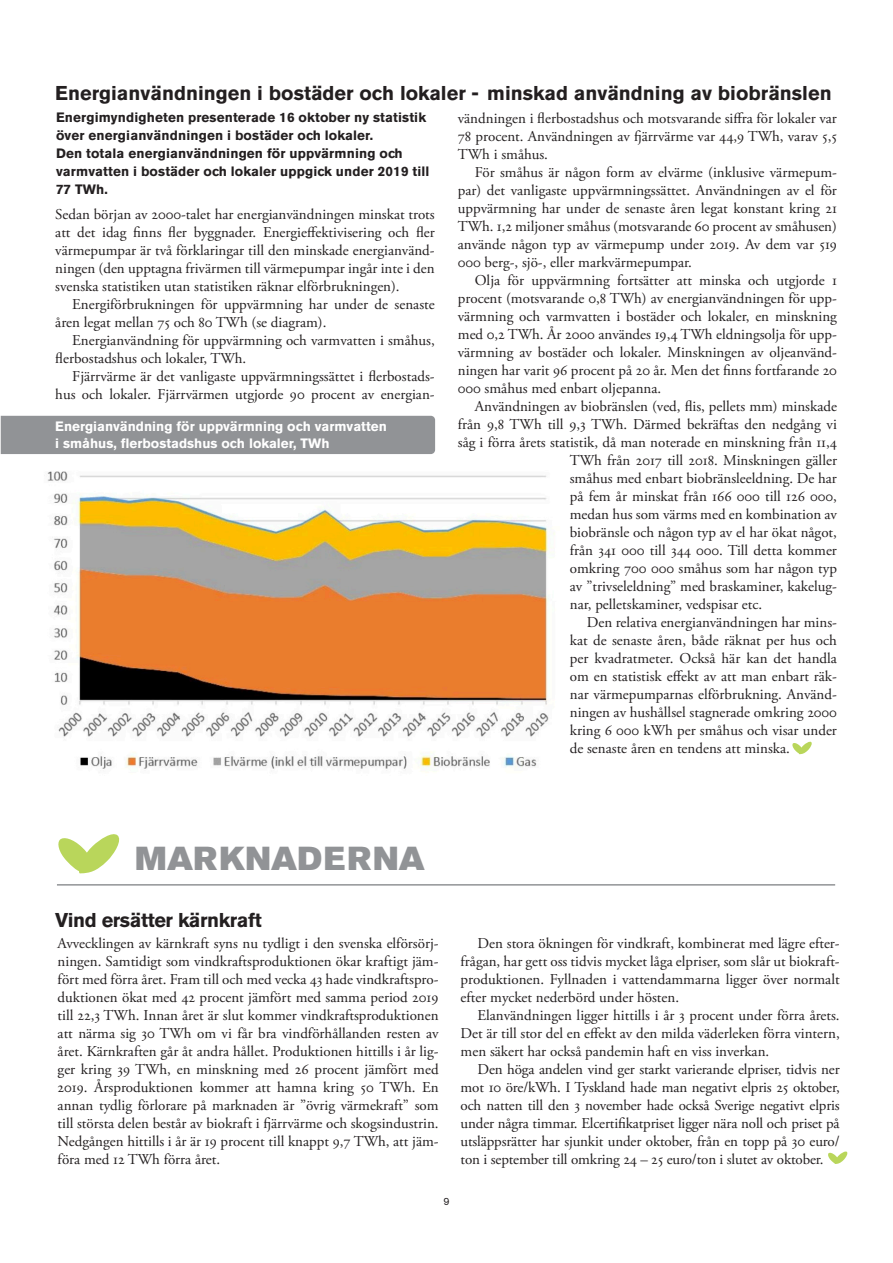
<style>
.page{position:relative;width:893px;height:1263px;background:#fff}
.page>*{position:absolute;margin:0;border:0;box-sizing:border-box;transform-origin:0 0}
.Avsnittrubrik{font:33px "Akzidenz Grotesk Std Super";letter-spacing:.015em;color:#919396}
.bin_rubrik{font:700 19.8px "Akzidenz Grotesk Std";color:#231f20}
.bin_rubrik-2{font:700 19.8px "Akzidenz Grotesk Std";letter-spacing:-.02em;color:#231f20}
.brödtext{font:15px/18px "Adobe Garamond Pro";color:#231f20;text-align:justify}
.brödtext_första_rad{font:15px/18px "Adobe Garamond Pro";color:#231f20;text-align:justify}
.Ingress{font:700 13.5px/18px "Akzidenz Grotesk BE";letter-spacing:.01em;color:#231f20}
.MR{font:700 13.5px/16.5px "Akzidenz Grotesk Std";color:#fff}
.t1{font:10.5px "Akzidenz Grotesk Std";color:#231f20}
</style>
<div class="page">
<div style="left:1px;top:416px;width:434px;height:38px;background:#919396"></div>
<hr style="left:57px;top:884px;width:778px;height:1px;background:#919396">
<svg style="left:58px;top:834px;width:62px;height:40px"></svg>
<svg style="left:828px;top:1151px;width:20px;height:13px"></svg>
<svg style="left:792px;top:741px;width:20px;height:13px"></svg>
<img style="left:47px;top:471px;width:508px;height:302px">
<p class="bin_rubrik" style="left:55px;top:82px;width:778px">Energianvändningen i bostäder och lokaler - minskad användning av biobränslen</p>
<p class="Ingress" style="left:56px;top:109px;width:372px">Energimyndigheten presenterade 16 oktober ny statistik över energianvändningen i bostäder och lokaler.</p>
<p class="Ingress" style="left:56px;top:145px;width:375px">Den totala energianvändningen för uppvärmning och varmvatten i bostäder och lokaler uppgick under 2019 till<br>77 TWh.</p>
<p class="brödtext_första_rad" style="left:55px;top:206px;width:381px">Sedan början av 2000-talet har energianvändningen minskat trots att det idag finns fler byggnader. Energieffektivisering och fler värmepumpar är två förklaringar till den minskade energianvänd&shy;ningen (den upptagna frivärmen till värmepumpar ingår inte i den svenska statistiken utan statistiken räknar elförbrukningen).</p>
<p class="brödtext" style="left:55px;top:296px;width:381px;text-indent:17px">Energiförbrukningen för uppvärmning har under de senaste åren legat mellan 75 och 80 TWh (se diagram).</p>
<p class="brödtext" style="left:55px;top:332px;width:381px;text-indent:17px">Energianvändning för uppvärmning och varmvatten i småhus, flerbostadshus och lokaler, TWh.</p>
<p class="brödtext" style="left:55px;top:368px;width:381px;text-align:right">Fjärrvärme är det vanligaste uppvärmningssättet i flerbostads&shy;hus och lokaler. Fjärrvärmen utgjorde 90 procent av energian-</p>
<p class="brödtext" style="left:458px;top:110px;width:381px">vändningen i flerbostadshus och motsvarande siffra för lokaler var 78 procent. Användningen av fjärrvärme var 44,9 TWh, varav 5,5<br>TWh i småhus.</p>
<p class="brödtext" style="left:458px;top:164px;width:381px;text-indent:17px">För småhus är någon form av elvärme (inklusive värmepum&shy;par) det vanligaste uppvärmningssättet. Användningen av el för uppvärmning har under de senaste åren legat konstant kring 21<br>TWh. 1,2 miljoner småhus (motsvarande 60 procent av småhusen) använde någon typ av värmepump under 2019. Av dem var 519<br>000 berg-, sjö-, eller markvärmepumpar.</p>
<p class="brödtext" style="left:458px;top:272px;width:381px;text-indent:17px">Olja för uppvärmning fortsätter att minska och utgjorde 1 procent (motsvarande 0,8 TWh) av energianvändningen för upp&shy;värmning och varmvatten i bostäder och lokaler, en minskning med 0,2 TWh. År 2000 användes 19,4 TWh eldningsolja för upp&shy;värmning av bostäder och lokaler. Minskningen av oljeanvänd&shy;ningen har varit 96 procent på 20 år. Men det finns fortfarande 20<br>000 småhus med enbart oljepanna.</p>
<p class="brödtext" style="left:475px;top:398px;width:364px">Användningen av biobränslen (ved, flis, pellets mm) minskade</p>
<p class="brödtext" style="left:458px;top:416px;width:381px">från 9,8 TWh till 9,3 TWh. Därmed bekräftas den nedgång vi</p>
<p class="brödtext" style="left:458px;top:434px;width:381px">såg i förra årets statistik, då man noterade en minskning från 11,4</p>
<p class="brödtext" style="left:570px;top:452px;width:269px">TWh från 2017 till 2018. Minskningen gäller</p>
<p class="brödtext" style="left:570px;top:470px;width:269px">småhus med enbart biobränsleeldning. De har</p>
<p class="brödtext" style="left:570px;top:488px;width:269px">på fem år minskat från 166 000 till 126 000,</p>
<p class="brödtext" style="left:570px;top:506px;width:269px">medan hus som värms med en kombination av</p>
<p class="brödtext" style="left:570px;top:524px;width:269px">biobränsle och någon typ av el har ökat något,</p>
<p class="brödtext" style="left:570px;top:542px;width:269px">från 341 000 till 344 000. Till detta kommer</p>
<p class="brödtext" style="left:570px;top:560px;width:269px">omkring 700 000 småhus som har någon typ</p>
<p class="brödtext" style="left:570px;top:578px;width:269px">av ”trivseleldning” med braskaminer, kakelug-</p>
<p class="brödtext" style="left:570px;top:596px;width:194px">nar, pelletskaminer, vedspisar etc.</p>
<p class="brödtext" style="left:570px;top:614px;width:269px;text-indent:17px">Den relativa energianvändningen har mins&shy;kat de senaste åren, både räknat per hus och per kvadratmeter. Också här kan det handla om en statistisk effekt av att man enbart räk&shy;nar värmepumparnas elförbrukning. Använd&shy;ningen av hushållsel stagnerade omkring 2000 kring 6 000 kWh per småhus och visar under de senaste åren en tendens att minska.</p>
<p class="MR" style="left:55px;top:418px;width:333px">Energianvändning för uppvärmning och varmvatten i småhus, flerbostadshus och lokaler, TWh</p>
<p class="Avsnittrubrik" style="left:135px;top:839px;width:291px">MARKNADERNA</p>
<p class="bin_rubrik-2" style="left:55px;top:909px;width:208px">Vind ersätter kärnkraft</p>
<p class="brödtext_första_rad" style="left:58px;top:934px;width:382px">Avvecklingen av kärnkraft syns nu tydligt i den svenska elförsörj&shy;ningen. Samtidigt som vindkraftsproduktionen ökar kraftigt jäm&shy;fört med förra året. Fram till och med vecka 43 hade vindkraftspro&shy;duktionen ökat med 42 procent jämfört med samma period 2019 till 22,3 TWh. Innan året är slut kommer vindkraftsproduktionen att närma sig 30 TWh om vi får bra vindförhållanden resten av året. Kärnkraften går åt andra hållet. Produktionen hittills i år lig&shy;ger kring 39 TWh, en minskning med 26 procent jämfört med 2019. Årsproduktionen kommer att hamna kring 50 TWh. En annan tydlig förlorare på marknaden är ”övrig värmekraft” som till största delen består av biokraft i fjärrvärme och skogsindustrin.<br>Nedgången hittills i år är 19 procent till knappt 9,7 TWh, att jäm&shy;föra med 12 TWh förra året.</p>
<p class="brödtext" style="left:461px;top:934px;width:381px;text-indent:17px">Den stora ökningen för vindkraft, kombinerat med lägre efter&shy;frågan, har gett oss tidvis mycket låga elpriser, som slår ut biokraft&shy;produktionen. Fyllnaden i vattendammarna ligger över normalt efter mycket nederbörd under hösten.</p>
<p class="brödtext" style="left:461px;top:1006px;width:381px;text-indent:17px">Elanvändningen ligger hittills i år 3 procent under förra årets.<br>Det är till stor del en effekt av den milda väderleken förra vintern, men säkert har också pandemin haft en viss inverkan.</p>
<p class="brödtext" style="left:461px;top:1060px;width:381px;text-indent:17px">Den höga andelen vind ger starkt varierande elpriser, tidvis ner mot 10 öre/kWh. I Tyskland hade man negativt elpris 25 oktober, och natten till den 3 november hade också Sverige negativt elpris under några timmar. Elcertifikatpriset ligger nära noll och priset på utsläppsrätter har sjunkit under oktober, från en topp på 30 euro/ ton i september till omkring 24 – 25 euro/ton i slutet av oktober.</p>
<p class="t1" style="left:443px;top:1195px;width:8px">9</p>
</div>
